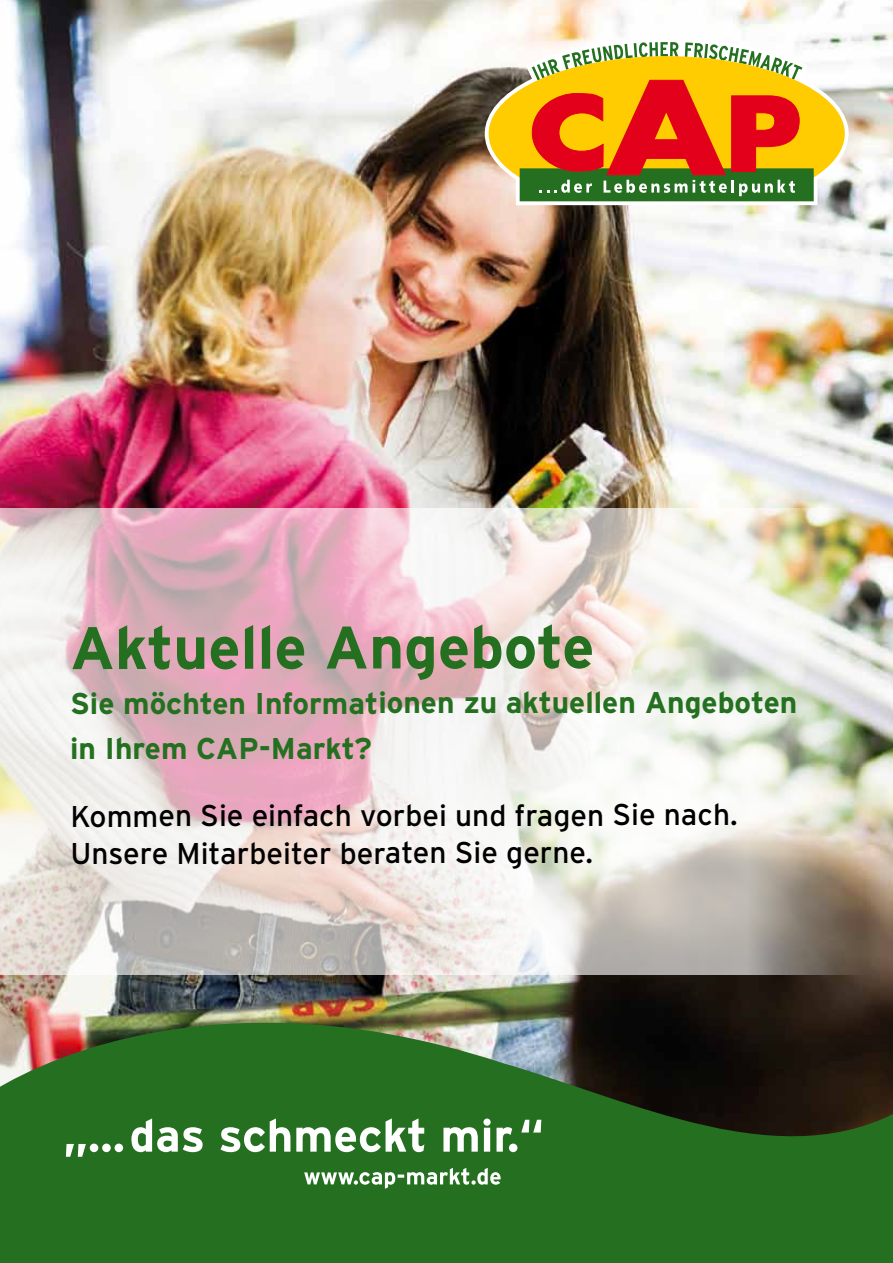
<style>
.page{position:relative;width:893px;height:1263px;background:#fff}
.page>*{position:absolute;margin:0;border:0;box-sizing:border-box;transform-origin:0 0}
.t1{font:700 60px "Interstate";color:#247020}
.t2{font:30px/37.7px "Interstate";color:#000}
.t3{font:700 30px/45.5px "Interstate";color:#247020}
</style>
<div class="page">
<img style="left:0;top:0;width:893px;height:957px">
<img style="left:0;top:957px;width:893px;height:306px">
<svg style="left:485px;top:38px;width:364px;height:167px"></svg>
<svg style="left:489px;top:42px;width:356px;height:159px;background:#cd913d"></svg>
<svg style="left:0;top:508px;width:878px;height:467px"></svg>
<svg style="left:66px;top:1118px;width:475px;height:39px"></svg>
<svg style="left:304px;top:1168px;width:197px;height:21px"></svg>
<h1 class="t1" style="left:70px;top:614px;width:526px">Aktuelle Angebote</h1>
<p class="t3" style="left:70px;top:680px;width:729px">Sie möchten Informationen zu aktuellen Angeboten in Ihrem CAP-Markt?</p>
<p class="t2" style="left:70px;top:796px;width:669px">Kommen Sie einfach vorbei und fragen Sie nach.<br>Unsere Mitarbeiter beraten Sie gerne.</p>
</div>
